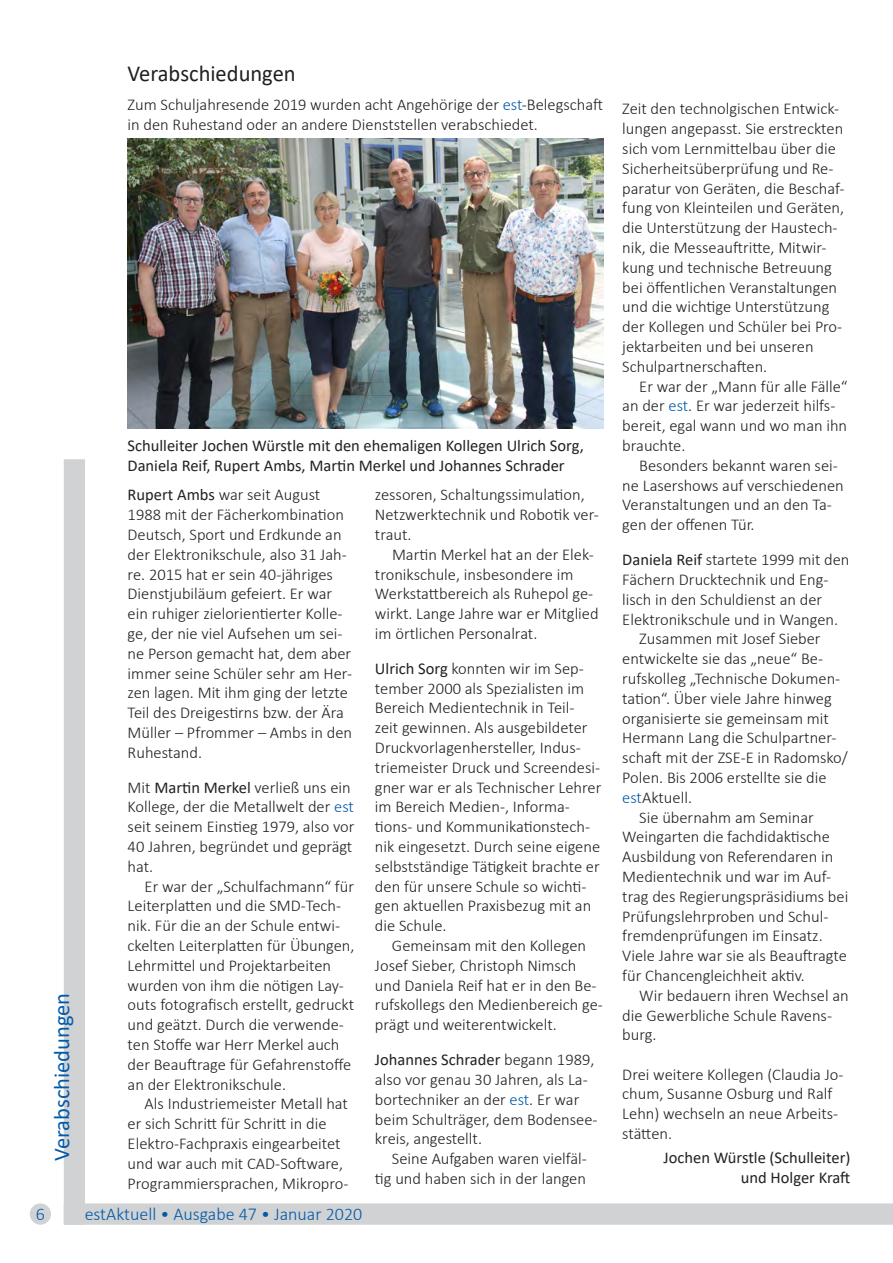
<style>
.page{position:relative;width:893px;height:1263px;background:#fff}
.page>*{position:absolute;margin:0;border:0;box-sizing:border-box;transform-origin:0 0}
.t1{font:22.95px "Calibri";color:#231f20}
.t2{font:22.5px "Calibri";color:#015aaa}
.t3{font:300 18px "Calibri";color:#015aaa}
.t4{font:300 16.5px/19.8px "Calibri";color:#231f20}
.t5{font:16.5px/19.8px "Calibri";color:#231f20;text-align:right}
.s1{color:#015aaa}
.s2{font-weight:400}
</style>
<div class="page">
<div style="left:64px;top:459px;width:21px;height:766px;background:#d1d2d4"></div>
<svg style="left:64px;top:1203px;width:829px;height:22px;background:#d2d3d5"></svg>
<div style="left:31px;top:1204px;width:19px;height:20px;background:#d1d2d4;border-radius:50%"></div>
<div style="left:30px;top:1203px;width:21px;height:22px;border:2px solid #d1d2d4;border-radius:50%"></div>
<img style="left:128px;top:139px;width:475px;height:289px">
<h1 class="t1" style="left:128px;top:57px;width:170px">Verabschiedungen</h1>
<p class="t4" style="left:128px;top:95px;width:477px">Zum Schuljahresende 2019 wurden acht Angehörige der <span class="s1">est</span>-Belegschaft in den Ruhestand oder an andere Dienststellen verabschiedet.</p>
<h2 class="t2" style="left:46px;top:1161px;width:170px;rotate:-90deg">Verabschiedungen</h2>
<p class="t3" style="left:36px;top:1202px;width:11px">6</p>
<p class="t5" style="left:128px;top:436px;width:458px;text-align:left">Schulleiter Jochen Würstle mit den ehemaligen Kollegen Ulrich Sorg,<br>Daniela Reif, Rupert Ambs, Martin Merkel und Johannes Schrader</p>
<p class="t4" style="left:128px;top:485px;width:226px"><span class="s2">Rupert Ambs</span> war seit August<br>1988 mit der Fächerkombination<br>Deutsch, Sport und Erdkunde an der Elektronikschule, also 31 Jah&shy;re. 2015 hat er sein 40-jähriges<br>Dienstjubiläum gefeiert. Er war ein ruhiger zielorientierter Kolle&shy;ge, der nie viel Aufsehen um sei&shy;ne Person gemacht hat, dem aber immer seine Schüler sehr am Her&shy;zen lagen. Mit ihm ging der letzte<br>Teil des Dreigestirns bzw. der Ära<br>Müller – Pfrommer – Ambs in den<br>Ruhestand.</p>
<p class="t4" style="left:128px;top:777px;width:228px">Mit <span class="s2">Martin Merkel</span> verließ uns ein<br>Kollege, der die Metallwelt der <span class="s1">est </span>seit seinem Einstieg 1979, also vor<br>40 Jahren, begründet und geprägt hat.</p>
<p class="t4" style="left:128px;top:876px;width:228px;text-indent:17px">Er war der „Schulfachmann“ für<br>Leiterplatten und die SMD-Tech&shy;nik. Für die an der Schule entwi&shy;ckelten Leiterplatten für Übungen,<br>Lehrmittel und Projektarbeiten wurden von ihm die nötigen Lay&shy;outs fotografisch erstellt, gedruckt und geätzt. Durch die verwende&shy;ten Stoffe war Herr Merkel auch der Beauftrage für Gefahrenstoffe an der Elektronikschule.</p>
<p class="t4" style="left:128px;top:1094px;width:222px;text-indent:17px">Als Industriemeister Metall hat er sich Schritt für Schritt in die Elektro-Fachpraxis eingearbeitet und war auch mit CAD-Software, Programmiersprachen, Mikropro-</p>
<p class="t3" style="left:85px;top:1203px;width:279px">estAktuell • Ausgabe 47 • Januar 2020</p>
<p class="t4" style="left:375px;top:485px;width:225px">zessoren, Schaltungssimulation,<br>Netzwerktechnik und Robotik ver&shy;traut.</p>
<p class="t4" style="left:375px;top:544px;width:225px;text-indent:17px">Martin Merkel hat an der Elek&shy;tronikschule, insbesondere im<br>Werkstattbereich als Ruhepol ge&shy;wirkt. Lange Jahre war er Mitglied im örtlichen Personalrat.</p>
<p class="t4" style="left:375px;top:658px;width:228px"><span class="s2">Ulrich Sorg</span> konnten wir im Sep&shy;tember 2000 als Spezialisten im<br>Bereich Medientechnik in Teil&shy;zeit gewinnen. Als ausgebildeter<br>Druckvorlagenhersteller, Indus&shy;triemeister Druck und Screendesi&shy;gner war er als Technischer Lehrer im Bereich Medien-, Informa&shy;tions- und Kommunikationstech&shy;nik eingesetzt. Durch seine eigene selbstständige Tätigkeit brachte er den für unsere Schule so wichti&shy;gen aktuellen Praxisbezug mit an die Schule.</p>
<p class="t4" style="left:375px;top:935px;width:230px;text-indent:17px">Gemeinsam mit den Kollegen<br>Josef Sieber, Christoph Nimsch und Daniela Reif hat er in den Be&shy;rufskollegs den Medienbereich ge&shy;prägt und weiterentwickelt.</p>
<p class="t4" style="left:375px;top:1049px;width:224px"><span class="s2">Johannes Schrader</span> begann 1989, also vor genau 30 Jahren, als La&shy;bortechniker an der <span class="s1">est</span>. Er war beim Schulträger, dem Bodensee&shy;kreis, angestellt.</p>
<p class="t4" style="left:375px;top:1148px;width:213px;text-align:right">Seine Aufgaben waren vielfäl&shy;tig und haben sich in der langen</p>
<p class="t4" style="left:622px;top:99px;width:224px">Zeit den technolgischen Entwick&shy;lungen angepasst. Sie erstreckten sich vom Lernmittelbau über die<br>Sicherheitsüberprüfung und Re&shy;paratur von Geräten, die Beschaf&shy;fung von Kleinteilen und Geräten, die Unterstützung der Haustech&shy;nik, die Messeauftritte, Mitwir&shy;kung und technische Betreuung bei öffentlichen Veranstaltungen und die wichtige Unterstützung der Kollegen und Schüler bei Pro&shy;jektarbeiten und bei unseren<br>Schulpartnerschaften.</p>
<p class="t4" style="left:622px;top:376px;width:227px;text-indent:17px">Er war der „Mann für alle Fälle“ an der <span class="s1">est</span>. Er war jederzeit hilfs&shy;bereit, egal wann und wo man ihn brauchte.</p>
<p class="t4" style="left:622px;top:455px;width:223px;text-indent:17px">Besonders bekannt waren sei&shy;ne Lasershows auf verschiedenen<br>Veranstaltungen und an den Ta&shy;gen der offenen Tür.</p>
<p class="t4" style="left:622px;top:550px;width:229px"><span class="s2">Daniela Reif</span> startete 1999 mit den</p>
<p class="t4" style="left:622px;top:569px;width:208px">Fächern Drucktechnik und Eng-</p>
<p class="t4" style="left:622px;top:589px;width:202px">lisch in den Schuldienst an der</p>
<p class="t4" style="left:622px;top:609px;width:217px">Elektronikschule und in Wangen.</p>
<p class="t4" style="left:639px;top:629px;width:183px">Zusammen mit Josef Sieber</p>
<p class="t4" style="left:622px;top:649px;width:202px">entwickelte sie das „neue“ Be-</p>
<p class="t4" style="left:622px;top:668px;width:220px">rufskolleg „Technische Dokumen-</p>
<p class="t4" style="left:622px;top:688px;width:211px">tation“. Über viele Jahre hinweg</p>
<p class="t4" style="left:622px;top:708px;width:208px">organisierte sie gemeinsam mit</p>
<p class="t4" style="left:622px;top:728px;width:216px">Hermann Lang die Schulpartner-</p>
<p class="t4" style="left:622px;top:748px;width:227px">schaft mit der ZSE-E in Radomsko/</p>
<p class="t4" style="left:622px;top:767px;width:206px">Polen. Bis 2006 erstellte sie die</p>
<p class="t4" style="left:622px;top:787px;width:71px"><span class="s1">est</span>Aktuell.</p>
<p class="t4" style="left:639px;top:807px;width:176px">Sie übernahm am Seminar</p>
<p class="t4" style="left:622px;top:827px;width:209px">Weingarten die fachdidaktische</p>
<p class="t4" style="left:622px;top:847px;width:212px">Ausbildung von Referendaren in</p>
<p class="t4" style="left:622px;top:866px;width:210px">Medientechnik und war im Auf-</p>
<p class="t4" style="left:622px;top:886px;width:228px">trag des Regierungspräsidiums bei</p>
<p class="t4" style="left:622px;top:906px;width:208px">Prüfungslehrproben und Schul-</p>
<p class="t4" style="left:622px;top:926px;width:202px">fremdenprüfungen im Einsatz.</p>
<p class="t4" style="left:622px;top:946px;width:226px">Viele Jahre war sie als Beauftragte</p>
<p class="t4" style="left:622px;top:965px;width:184px">für Chancengleichheit aktiv.</p>
<p class="t4" style="left:639px;top:985px;width:211px">Wir bedauern ihren Wechsel an</p>
<p class="t4" style="left:622px;top:1005px;width:211px">die Gewerbliche Schule Ravens-</p>
<p class="t4" style="left:622px;top:1025px;width:36px">burg.</p>
<p class="t4" style="left:622px;top:1064px;width:223px">Drei weitere Kollegen (Claudia Jo&shy;chum, Susanne Osburg und Ralf<br>Lehn) wechseln an neue Arbeits&shy;stätten.</p>
<p class="t5" style="left:664px;top:1147px;width:188px">Jochen Würstle (Schulleiter) und Holger Kraft</p>
</div>
